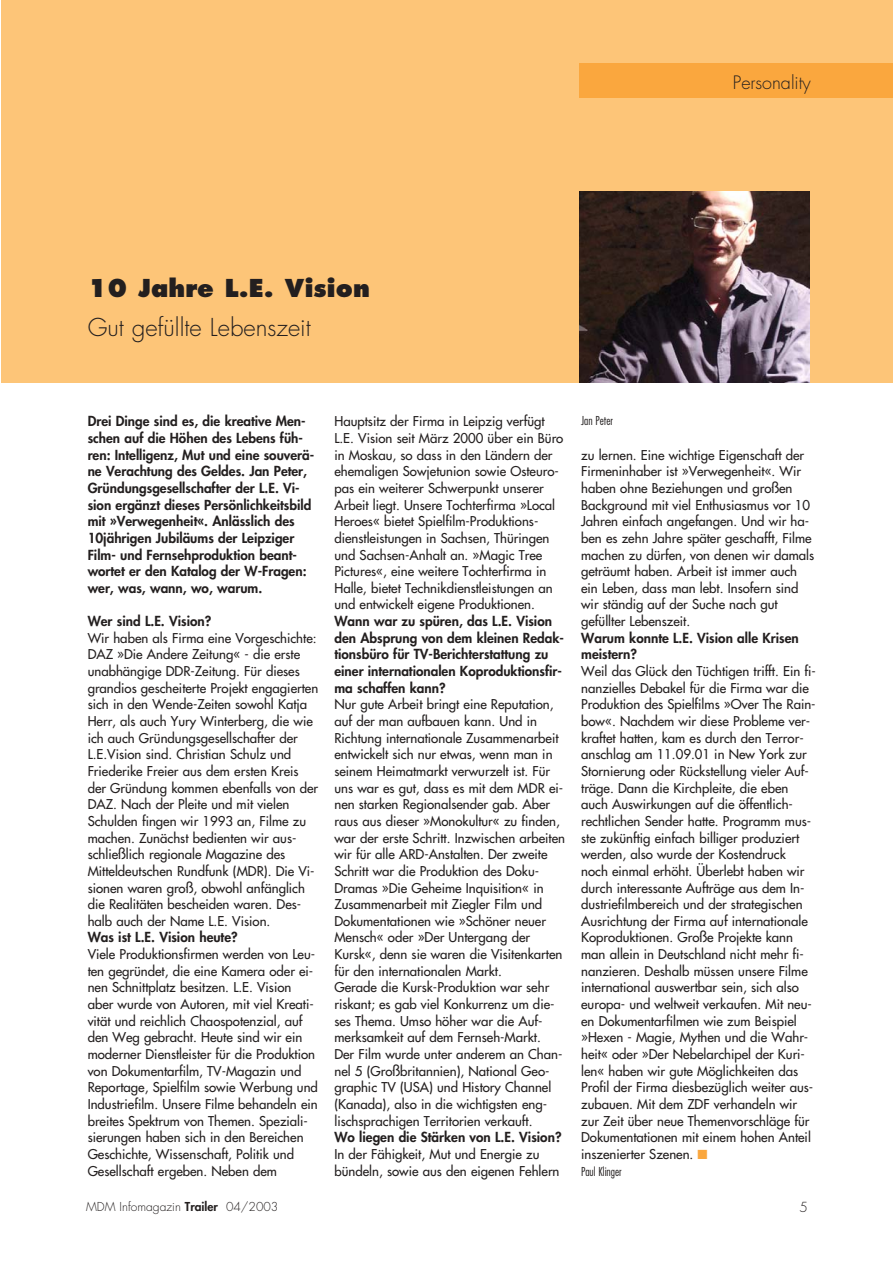
<style>
.page{position:relative;width:893px;height:1263px;background:#fff}
.page>*{position:absolute;margin:0;border:0;box-sizing:border-box;transform-origin:0 0}
.t1{font:300 24px "Futura";color:#231f1f}
.t2{font:800 24px "Futura";color:#231f1f}
.t3{font:300 18px "Futura";color:#231f1f}
.t4{font:800 13.5px/16.6px "Futura";color:#231f1f}
.t5{font:300 13.5px "Futura";color:#231f1f}
.t6{font:13.2px/16.6px "Futura";color:#231f1f}
.t7{font:300 12px "Futura";color:#231f1f}
.t8{font:300 condensed 12px "Futura";color:#231f1f}
.s1{color:#faa73e}
.s2{font-weight:800}
</style>
<div class="page">
<div style="left:1px;top:0;width:891px;height:383px;background:#fdc578"></div>
<div style="left:579px;top:64px;width:313px;height:34px;background:#faa73e"></div>
<img style="left:579px;top:191px;width:230px;height:192px">
<h2 class="t3" style="left:732px;top:74px;width:79px">Personality</h2>
<h1 class="t2" style="left:88px;top:278px;width:284px">10 Jahre L.E. Vision</h1>
<h1 class="t1" style="left:88px;top:317px;width:225px">Gut gefüllte Lebenszeit</h1>
<p class="t4" style="left:88px;top:414px;width:228px">Drei Dinge sind es, die kreative Men&shy;schen auf die Höhen des Lebens füh&shy;ren: Intelligenz, Mut und eine souverä&shy;ne Verachtung des Geldes. Jan Peter, Gründungsgesellschafter der L.E. Vi&shy;sion ergänzt dieses Persönlichkeitsbild mit »Verwegenheit«. Anlässlich des 10jährigen Jubiläums der Leipziger Film- und Fernsehproduktion beant&shy;wortet er den Katalog der W-Fragen: wer, was, wann, wo, warum.</p>
<p class="t4" style="left:88px;top:614px;width:125px">Wer sind L.E. Vision?</p>
<p class="t6" style="left:88px;top:630px;width:232px">Wir haben als Firma eine Vorgeschichte:<br>DAZ »Die Andere Zeitung« - die erste unabhängige DDR-Zeitung. Für dieses grandios gescheiterte Projekt engagierten sich in den Wende-Zeiten sowohl Katja Herr, als auch Yury Winterberg, die wie ich auch Gründungsgesellschafter der L.E.Vision sind. Christian Schulz und Friederike Freier aus dem ersten Kreis der Gründung kommen ebenfalls von der DAZ. Nach der Pleite und mit vielen Schulden fingen wir 1993 an, Filme zu machen. Zunächst bedienten wir aus&shy;schließlich regionale Magazine des Mitteldeutschen Rundfunk (MDR). Die Vi&shy;sionen waren groß, obwohl anfänglich die Realitäten bescheiden waren. Des&shy;halb auch der Name L.E. Vision.</p>
<p class="t4" style="left:88px;top:930px;width:151px">Was ist L.E. Vision heute?</p>
<p class="t6" style="left:88px;top:947px;width:232px">Viele Produktionsfirmen werden von Leu&shy;ten gegründet, die eine Kamera oder ei&shy;nen Schnittplatz besitzen. L.E. Vision aber wurde von Autoren, mit viel Kreati&shy;vität und reichlich Chaospotenzial, auf den Weg gebracht. Heute sind wir ein moderner Dienstleister für die Produktion von Dokumentarfilm, TV-Magazin und Reportage, Spielfilm sowie Werbung und Industriefilm. Unsere Filme behandeln ein breites Spektrum von Themen. Speziali&shy;sierungen haben sich in den Bereichen Geschichte, Wissenschaft, Politik und Gesellschaft ergeben. Neben dem</p>
<p class="t6" style="left:334px;top:414px;width:230px">Hauptsitz der Firma in Leipzig verfügt L.E. Vision seit März 2000 über ein Büro in Moskau, so dass in den Ländern der ehemaligen Sowjetunion sowie Osteuro&shy;pas ein weiterer Schwerpunkt unserer Arbeit liegt. Unsere Tochterfirma »Local Heroes« bietet Spielfilm-Produktions&shy;dienstleistungen in Sachsen, Thüringen und Sachsen-Anhalt an. »Magic Tree Pictures«, eine weitere Tochterfirma in Halle, bietet Technikdienstleistungen an und entwickelt eigene Produktionen.</p>
<p class="t4" style="left:334px;top:614px;width:231px">Wann war zu spüren, das L.E. Vision den Absprung von dem kleinen Redak&shy;tionsbüro für TV-Berichterstattung zu einer internationalen Koproduktionsfir&shy;ma schaffen kann?</p>
<p class="t6" style="left:334px;top:697px;width:232px">Nur gute Arbeit bringt eine Reputation, auf der man aufbauen kann. Und in Richtung internationale Zusammenarbeit entwickelt sich nur etwas, wenn man in seinem Heimatmarkt verwurzelt ist. Für uns war es gut, dass es mit dem MDR ei&shy;nen starken Regionalsender gab. Aber raus aus dieser »Monokultur« zu finden, war der erste Schritt. Inzwischen arbeiten wir für alle ARD-Anstalten. Der zweite Schritt war die Produktion des Doku-Dramas »Die Geheime Inquisition« in Zusammenarbeit mit Ziegler Film und Dokumentationen wie »Schöner neuer Mensch« oder »Der Untergang der Kursk«, denn sie waren die Visitenkarten für den internationalen Markt.<br>Gerade die Kursk-Produktion war sehr riskant; es gab viel Konkurrenz um die&shy;ses Thema. Umso höher war die Auf&shy;merksamkeit auf dem Fernseh-Markt.<br>Der Film wurde unter anderem an Chan&shy;nel 5 (Großbritannien), National Geo&shy;graphic TV (USA) und History Channel (Kanada), also in die wichtigsten eng&shy;lischsprachigen Territorien verkauft.</p>
<p class="t4" style="left:334px;top:1130px;width:229px">Wo liegen die Stärken von L.E. Vision?</p>
<p class="t6" style="left:334px;top:1147px;width:227px">In der Fähigkeit, Mut und Energie zu bündeln, sowie aus den eigenen Fehlern</p>
<p class="t8" style="left:581px;top:415px;width:33px">Jan Peter</p>
<p class="t6" style="left:581px;top:447px;width:235px">zu lernen. Eine wichtige Eigenschaft der Firmeninhaber ist »Verwegenheit«. Wir haben ohne Beziehungen und großen Background mit viel Enthusiasmus vor 10<br>Jahren einfach angefangen. Und wir ha&shy;ben es zehn Jahre später geschafft, Filme machen zu dürfen, von denen wir damals geträumt haben. Arbeit ist immer auch ein Leben, dass man lebt. Insofern sind wir ständig auf der Suche nach gut gefüllter Lebenszeit.</p>
<p class="t4" style="left:581px;top:630px;width:219px">Warum konnte L.E. Vision alle Krisen meistern?</p>
<p class="t6" style="left:581px;top:664px;width:236px">Weil das Glück den Tüchtigen trifft. Ein fi&shy;nanzielles Debakel für die Firma war die Produktion des Spielfilms »Over The Rain&shy;bow«. Nachdem wir diese Probleme ver&shy;kraftet hatten, kam es durch den Terror&shy;anschlag am 11.09.01 in New York zur Stornierung oder Rückstellung vieler Auf&shy;träge. Dann die Kirchpleite, die eben auch Auswirkungen auf die öffentlich&shy;rechtlichen Sender hatte. Programm mus&shy;ste zukünftig einfach billiger produziert werden, also wurde der Kostendruck noch einmal erhöht. Überlebt haben wir durch interessante Aufträge aus dem In&shy;dustriefilmbereich und der strategischen Ausrichtung der Firma auf internationale Koproduktionen. Große Projekte kann man allein in Deutschland nicht mehr fi&shy;nanzieren. Deshalb müssen unsere Filme international auswertbar sein, sich also europa- und weltweit verkaufen. Mit neu&shy;en Dokumentarfilmen wie zum Beispiel »Hexen - Magie, Mythen und die Wahr&shy;heit« oder »Der Nebelarchipel der Kuri&shy;len« haben wir gute Möglichkeiten das Profil der Firma diesbezüglich weiter aus&shy;zubauen. Mit dem ZDF verhandeln wir zur Zeit über neue Themenvorschläge für Dokumentationen mit einem hohen Anteil inszenierter Szenen. <span class="s1">■</span></p>
<p class="t8" style="left:581px;top:1166px;width:42px">Paul Klinger</p>
<p class="t7" style="left:86px;top:1201px;width:194px">MDM Infomagazin <span class="s2">Trailer</span> 04/2003</p>
<p class="t5" style="left:799px;top:1201px;width:10px">5</p>
</div>
